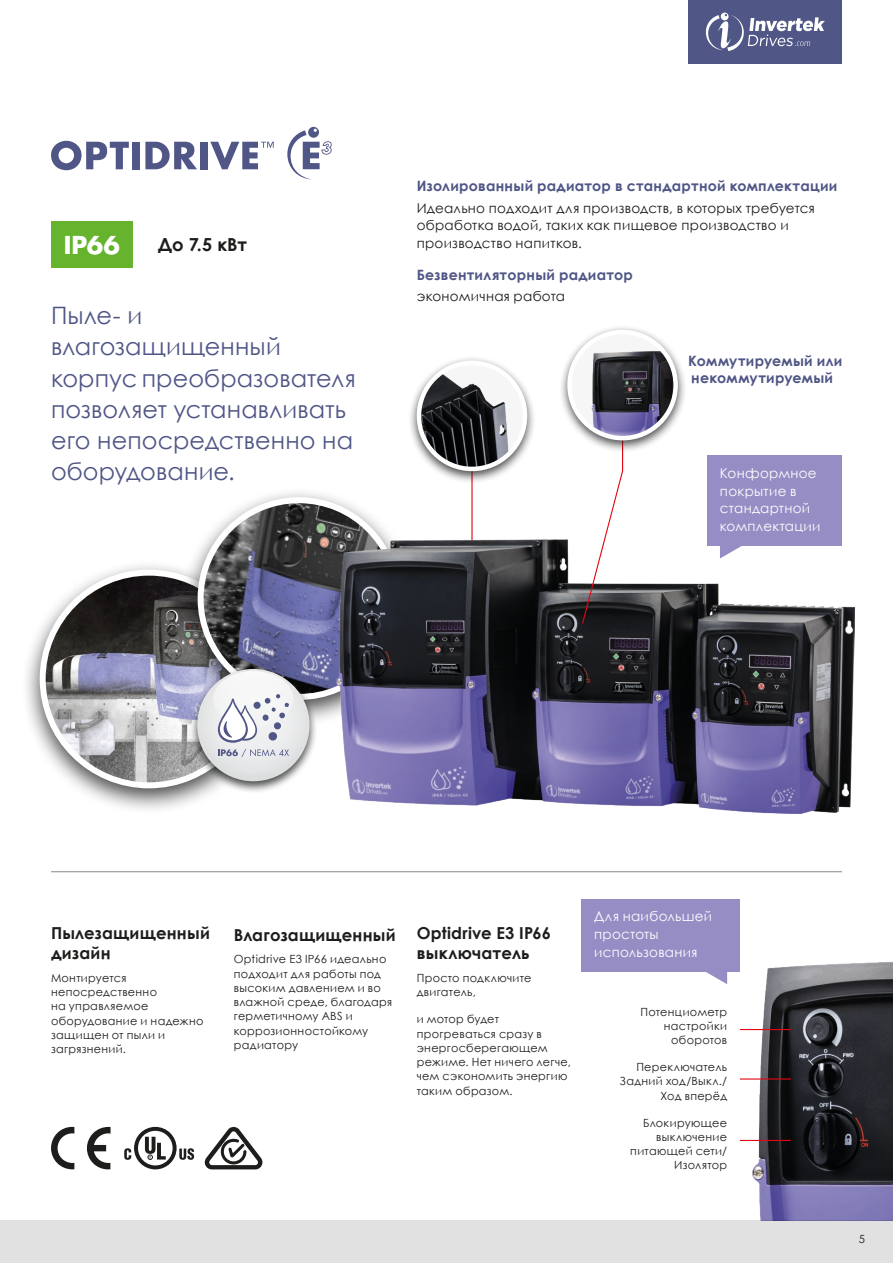
<style>
.page{position:relative;width:893px;height:1263px;background:#fff}
.page>*{position:absolute;margin:0;border:0;box-sizing:border-box;transform-origin:0 0}
.BODY{font:24px/31.2px "Century Gothic";letter-spacing:.005em;color:#505686}
.t1{font:700 24px "Futura Std";color:#fff}
.Intro_Text_PLUS{font:700 18px "Century Gothic";color:#1d1d1b}
.t2{font:700 16.5px/19.8px "Century Gothic";letter-spacing:.015em;color:#1d1d1b}
.Tick_BULLET{font:700 14.25px/17.1px "Century Gothic";letter-spacing:.015em;color:#505686}
.Intro_Text{font:13.5px/17.5px "Century Gothic";letter-spacing:.02em;color:#1d1d1b}
.Intro_Text_PLUS-2{font:13.5px/17.5px "Century Gothic";letter-spacing:.02em;color:#fff}
.BODY-2{font:11.25px/14.2px "Century Gothic";letter-spacing:.025em;color:#1d1d1b}
</style>
<div class="page">
<hr style="left:471px;top:416px;width:2px;height:143px;background:#e30614">
<div style="left:21px;top:559px;width:256px;height:256px;background:#0e100f;opacity:.75"></div>
<img style="left:43px;top:573px;width:212px;height:212px;border-radius:106px">
<div style="left:40px;top:570px;width:218px;height:218px;border:6px solid #fff;border-radius:50%"></div>
<div style="left:179px;top:487px;width:240px;height:240px;background:#0e100f;opacity:.75"></div>
<img style="left:201px;top:500px;width:196px;height:197px;border-radius:98px">
<div style="left:189px;top:665px;width:129px;height:129px;background:#0e100f;opacity:.75"></div>
<div style="left:197px;top:669px;width:113px;height:112px;background:#e4e5e6;border-radius:50%"></div>
<div style="left:213px;top:671px;width:80px;height:56px;background:#f7f7f7;border-radius:50%"></div>
<img style="left:336px;top:539px;width:518px;height:275px">
<div style="left:408px;top:356px;width:128px;height:128px;background:#0e100f;opacity:.75"></div>
<img style="left:419px;top:363px;width:106px;height:106px;border-radius:53px">
<div style="left:417px;top:361px;width:110px;height:110px;border:4px solid #fff;border-radius:50%"></div>
<svg style="left:581px;top:454px;width:43px;height:171px"></svg>
<div style="left:558px;top:325px;width:129px;height:129px;background:#0e100f;opacity:.75"></div>
<div style="left:569px;top:332px;width:107px;height:106px;background:#f6f6f6;border-radius:50%"></div>
<img style="left:592px;top:351px;width:84px;height:87px">
<div style="left:567px;top:330px;width:111px;height:110px;border:4px solid #fff;border-radius:50%"></div>
<img style="left:752px;top:962px;width:141px;height:258px">
<hr style="left:740px;top:1029px;width:51px;height:1px;background:#e30614">
<hr style="left:740px;top:1078px;width:51px;height:1px;background:#e30614">
<hr style="left:740px;top:1140px;width:51px;height:1px;background:#e30614">
<div style="left:0;top:1220px;width:893px;height:43px;background:#e1e1e1"></div>
<div style="left:689px;top:0;width:153px;height:64px;background:#505686"></div>
<svg style="left:706px;top:13px;width:119px;height:38px"></svg>
<div style="left:581px;top:898px;width:159px;height:73px;background:#958dc4"></div>
<svg style="left:705px;top:971px;width:22px;height:13px"></svg>
<hr style="left:51px;top:871px;width:791px;height:1px;background:#878787">
<div style="left:51px;top:221px;width:82px;height:47px;background:#66b32e"></div>
<svg style="left:287px;top:127px;width:45px;height:52px"></svg>
<svg style="left:210px;top:142px;width:64px;height:27px"></svg>
<div style="left:200px;top:142px;width:7px;height:27px;background:#505686"></div>
<svg style="left:145px;top:142px;width:52px;height:27px"></svg>
<div style="left:132px;top:142px;width:7px;height:27px;background:#505686"></div>
<svg style="left:51px;top:141px;width:78px;height:29px"></svg>
<div style="left:707px;top:455px;width:135px;height:91px;background:#958dc4"></div>
<svg style="left:720px;top:546px;width:22px;height:12px"></svg>
<svg style="left:218px;top:749px;width:71px;height:8px"></svg>
<svg style="left:218px;top:694px;width:71px;height:49px"></svg>
<svg style="left:124px;top:1127px;width:70px;height:42px"></svg>
<svg style="left:87px;top:1127px;width:24px;height:42px"></svg>
<svg style="left:51px;top:1127px;width:23px;height:42px"></svg>
<svg style="left:205px;top:1127px;width:57px;height:42px"></svg>
<p class="t1" style="left:64px;top:229px;width:58px">IP66</p>
<p class="Intro_Text_PLUS" style="left:158px;top:230px;width:90px">До 7.5 кВт</p>
<p class="BODY" style="left:51px;top:300px;width:306px">Пыле- и влагозащищенный корпус преобразователя позволяет устанавливать его непосредственно на оборудование.</p>
<p class="Tick_BULLET" style="left:417px;top:177px;width:422px">Изолированный радиатор в стандартной комплектации</p>
<p class="Intro_Text" style="left:417px;top:199px;width:400px">Идеально подходит для производств, в которых требуется обработка водой, таких как пищевое производство и производство напитков.</p>
<p class="Tick_BULLET" style="left:417px;top:265px;width:218px">Безвентиляторный радиатор</p>
<p class="Intro_Text" style="left:417px;top:288px;width:150px">экономичная работа</p>
<p class="Tick_BULLET" style="left:688px;top:352px;width:156px">Коммутируемый или некоммутируемый</p>
<p class="Intro_Text_PLUS-2" style="left:720px;top:464px;width:102px">Конформное покрытие в стандартной комплектации</p>
<h4 class="t2" style="left:51px;top:923px;width:160px">Пылезащищенный дизайн</h4>
<p class="BODY-2" style="left:51px;top:970px;width:154px">Монтируется непосредственно<br>на управляемое оборудование и надежно защищен от пыли и загрязнений.</p>
<h4 class="t2" style="left:234px;top:924px;width:163px">Влагозащищенный</h4>
<p class="BODY-2" style="left:234px;top:952px;width:160px">Optidrive E3 IP66 идеально подходит для работы под высоким давлением и во влажной среде, благодаря герметичному ABS и коррозионностойкому радиатору</p>
<h4 class="t2" style="left:417px;top:923px;width:136px">Optidrive E3 IP66 выключатель</h4>
<p class="BODY-2" style="left:417px;top:970px;width:116px">Просто подключите двигатель,</p>
<p class="BODY-2" style="left:417px;top:1012px;width:156px">и мотор будет прогреваться сразу в энергосберегающем режиме. Нет ничего легче, чем сэкономить энергию таким образом.</p>
<p class="Intro_Text_PLUS-2" style="left:594px;top:908px;width:119px">Для наибольшей простоты использования</p>
<p class="BODY-2" style="left:640px;top:1004px;width:88px;text-align:right">Потенциометр настройки оборотов</p>
<p class="BODY-2" style="left:620px;top:1060px;width:109px;text-align:right">Переключатель<br>Задний ход/Выкл./<br>Ход вперёд</p>
<p class="BODY-2" style="left:630px;top:1115px;width:98px;text-align:right">Блокирующее выключение питающей сети/<br>Изолятор</p>
<p class="BODY-2" style="left:859px;top:1231px;width:8px">5</p>
</div>
